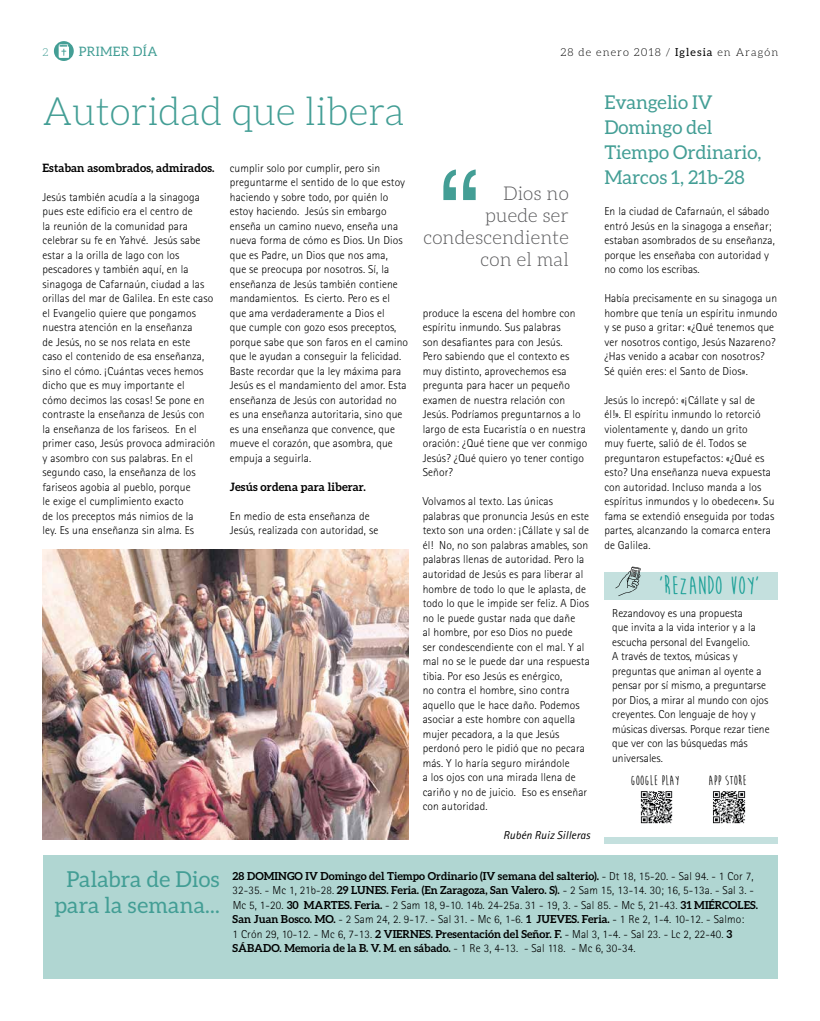
<style>
.page{position:relative;width:820px;height:1021px;background:#fff}
.page>*{position:absolute;margin:0;border:0;box-sizing:border-box;transform-origin:0 0}
.t1{font:120px "Helvetica";color:#439e95}
.t2{font:300 39px "Aleo";color:#439e95}
.t3{font:700 26px "Moon Flower";letter-spacing:.01em;color:#189f96}
.t4{font:22px/26.4px "Aleo";letter-spacing:.01em;color:#439e95;text-align:center}
.t5{font:19px/25px "Aleo";color:#439e95}
.t6{font:300 19px/22px "Aleo";letter-spacing:.01em;color:#58585a;text-align:right}
.t7{font:700 14px "Moon Flower";letter-spacing:.01em;color:#000}
.t8{font:13px "Aleo";letter-spacing:.025em;color:#439e95}
.t9{font:300 11.5px/14.5px "Rotis Sans Serif";letter-spacing:.01em;color:#000}
.t10{font:700 11.5px "Aleo";letter-spacing:.01em;color:#000}
.t11{font:italic 11.5px "Rotis Sans Serif";letter-spacing:.01em;color:#000}
.t12{font:700 11px "Aleo";color:#000}
.t13{font:300 11px "Aleo";letter-spacing:.1em;color:#000}
.t14{font:300 11px "Aleo";color:#439e95}
.s1{font-weight:400}
.s2{font-family:"Rotis Sans Serif";font-weight:300;font-size:11.5px}
.s3{font-family:"Aleo";font-weight:700;font-size:11px}
</style>
<div class="page">
<svg style="left:54px;top:41px;width:20px;height:20px"></svg>
<div style="left:43px;top:855px;width:734px;height:124px;background:#b0d6d2"></div>
<img style="left:43px;top:550px;width:365px;height:289px">
<div style="left:604px;top:572px;width:173px;height:27px;background:#c4e0de"></div>
<img style="left:640px;top:791px;width:33px;height:33px">
<img style="left:713px;top:791px;width:33px;height:33px">
<div style="left:604px;top:837px;width:173px;height:6px;background:#c4e0de"></div>
<svg style="left:615px;top:566px;width:25px;height:30px"></svg>
<p class="t14" style="left:43px;top:46px;width:7px">2</p>
<p class="t8" style="left:79px;top:44px;width:80px">PRIMER DÍA</p>
<p class="t13" style="left:560px;top:46px;width:219px">28 de enero 2018 / <span class="s1">Iglesia</span> en Aragón</p>
<h2 class="t2" style="left:43px;top:90px;width:363px">Autoridad que libera</h2>
<h3 class="t5" style="left:604px;top:89px;width:158px">Evangelio IV<br>Domingo del<br>Tiempo Ordinario,<br>Marcos 1, 21b-28</h3>
<p class="t9" style="left:604px;top:204px;width:172px">En la ciudad de Cafarnaún, el sábado entró Jesús en la sinagoga a enseñar; estaban asombrados de su enseñanza, porque les enseñaba con autoridad y no como los escribas.</p>
<p class="t9" style="left:604px;top:291px;width:174px">Había precisamente en su sinagoga un hombre que tenía un espíritu inmundo y se puso a gritar: «¿Qué tenemos que ver nosotros contigo, Jesús Nazareno? ¿Has venido a acabar con nosotros?<br>Sé quién eres: el Santo de Dios».</p>
<p class="t9" style="left:604px;top:392px;width:172px">Jesús lo increpó: «¡Cállate y sal de él!». El espíritu inmundo lo retorció violentamente y, dando un grito<br>muy fuerte, salió de él. Todos se preguntaron estupefactos: «¿Qué es esto? Una enseñanza nueva expuesta con autoridad. Incluso manda a los espíritus inmundos y lo obedecen». Su fama se extendió enseguida por todas partes, alcanzando la comarca entera de Galilea.</p>
<p class="t10" style="left:43px;top:161px;width:173px">Estaban asombrados, admirados.</p>
<p class="t9" style="left:43px;top:189px;width:174px">Jesús también acudía a la sinagoga pues este edificio era el centro de<br>la reunión de la comunidad para celebrar su fe en Yahvé. Jesús sabe estar a la orilla de lago con los pescadores y también aquí, en la sinagoga de Cafarnaún, ciudad a las orillas del mar de Galilea. En este caso el Evangelio quiere que pongamos nuestra atención en la enseñanza<br>de Jesús, no se nos relata en este<br>caso el contenido de esa enseñanza, sino el cómo. ¡Cuántas veces hemos dicho que es muy importante el<br>cómo decimos las cosas! Se pone en contraste la enseñanza de Jesús con la enseñanza de los fariseos. En el primer caso, Jesús provoca admiración y asombro con sus palabras. En el segundo caso, la enseñanza de los fariseos agobia al pueblo, porque<br>le exige el cumplimiento exacto<br>de los preceptos más nimios de la<br>ley. Es una enseñanza sin alma. Es</p>
<p class="t9" style="left:230px;top:161px;width:180px">cumplir solo por cumplir, pero sin preguntarme el sentido de lo que estoy haciendo y sobre todo, por quién lo estoy haciendo. Jesús sin embargo enseña un camino nuevo, enseña una nueva forma de cómo es Dios. Un Dios que es Padre, un Dios que nos ama,<br>que se preocupa por nosotros. Sí, la enseñanza de Jesús también contiene mandamientos. Es cierto. Pero es el que ama verdaderamente a Dios el<br>que cumple con gozo esos preceptos, porque sabe que son faros en el camino que le ayudan a conseguir la felicidad.<br>Baste recordar que la ley máxima para Jesús es el mandamiento del amor. Esta enseñanza de Jesús con autoridad no es una enseñanza autoritaria, sino que es una enseñanza que convence, que mueve el corazón, que asombra, que empuja a seguirla.</p>
<p class="t10" style="left:230px;top:480px;width:137px">Jesús ordena para liberar.</p>
<p class="t9" style="left:230px;top:509px;width:150px">En medio de esta enseñanza de<br>Jesús, realizada con autoridad, se</p>
<h1 class="t1" style="left:438px;top:122px;width:41px">“</h1>
<h3 class="t6" style="left:423px;top:182px;width:147px">Dios no<br>puede ser condescendiente</h3>
<h3 class="t6" style="left:480px;top:248px;width:90px">con el mal</h3>
<p class="t9" style="left:422px;top:306px;width:166px">produce la escena del hombre con espíritu inmundo. Sus palabras<br>son desafiantes para con Jesús.<br>Pero sabiendo que el contexto es muy distinto, aprovechemos esa pregunta para hacer un pequeño examen de nuestra relación con<br>Jesús. Podríamos preguntarnos a lo largo de esta Eucaristía o en nuestra oración: ¿Qué tiene que ver conmigo<br>Jesús? ¿Qué quiero yo tener contigo<br>Señor?</p>
<p class="t9" style="left:422px;top:494px;width:168px">Volvamos al texto. Las únicas palabras que pronuncia Jesús en este texto son una orden: ¡Cállate y sal de él! No, no son palabras amables, son palabras llenas de autoridad. Pero la autoridad de Jesús es para liberar al hombre de todo lo que le aplasta, de todo lo que le impide ser feliz. A Dios no le puede gustar nada que dañe<br>al hombre, por eso Dios no puede<br>ser condescendiente con el mal. Y al mal no se le puede dar una respuesta tibia. Por eso Jesús es enérgico,<br>no contra el hombre, sino contra aquello que le hace daño. Podemos asociar a este hombre con aquella mujer pecadora, a la que Jesús perdonó pero le pidió que no pecara más. Y lo haría seguro mirándole<br>a los ojos con una mirada llena de cariño y no de juicio. Eso es enseñar con autoridad.</p>
<p class="t11" style="left:503px;top:828px;width:88px">Rubén Ruiz Silleras</p>
<p class="t12" style="left:232px;top:869px;width:522px">28 DOMINGO IV Domingo del Tiempo Ordinario (IV semana del salterio). <span class="s2">- Dt 18, 15-20. - Sal 94. - 1 Cor 7,</span></p>
<p class="t9" style="left:232px;top:883px;width:526px">32-35. - Mc 1, 21b-28. <span class="s3">29 LUNES. Feria. (En Zaragoza, San Valero. S).</span> - 2 Sam 15, 13-14. 30; 16, 5-13a. - Sal 3. - Mc 5, 1-20. <span class="s3">30 MARTES. Feria.</span> - 2 Sam 18, 9-10. 14b. 24-25a. 31 - 19, 3. - Sal 85. - Mc 5, 21-43. <span class="s3">31 MIÉRCOLES.<br>San Juan Bosco. MO.</span> - 2 Sam 24, 2. 9-17. - Sal 31. - Mc 6, 1-6. <span class="s3">1 JUEVES. Feria.</span> - 1 Re 2, 1-4. 10-12. - Salmo:<br>1 Crón 29, 10-12. - Mc 6, 7-13. <span class="s3">2 VIERNES. Presentación del Señor. F.</span> - Mal 3, 1-4. - Sal 23. - Lc 2, 22-40. <span class="s3">3</span></p>
<p class="t12" style="left:232px;top:941px;width:404px">SÁBADO. Memoria de la B. V. M. en sábado. <span class="s2">- 1 Re 3, 4-13. - Sal 118. - Mc 6, 30-34.</span></p>
<h3 class="t3" style="left:658px;top:572px;width:102px">‘REZANDO VOY’</h3>
<p class="t9" style="left:612px;top:605px;width:159px">Rezandovoy es una propuesta<br>que invita a la vida interior y a la escucha personal del Evangelio.<br>A través de textos, músicas y preguntas que animan al oyente a pensar por sí mismo, a preguntarse por Dios, a mirar al mundo con ojos creyentes. Con lenguaje de hoy y músicas diversas. Porque rezar tiene que ver con las búsquedas más universales.</p>
<p class="t7" style="left:630px;top:773px;width:50px">GOOGLE PLAY</p>
<p class="t7" style="left:708px;top:773px;width:39px">APP STORE</p>
<h3 class="t4" style="left:55px;top:865px;width:166px">Palabra de Dios para la semana...</h3>
</div>
